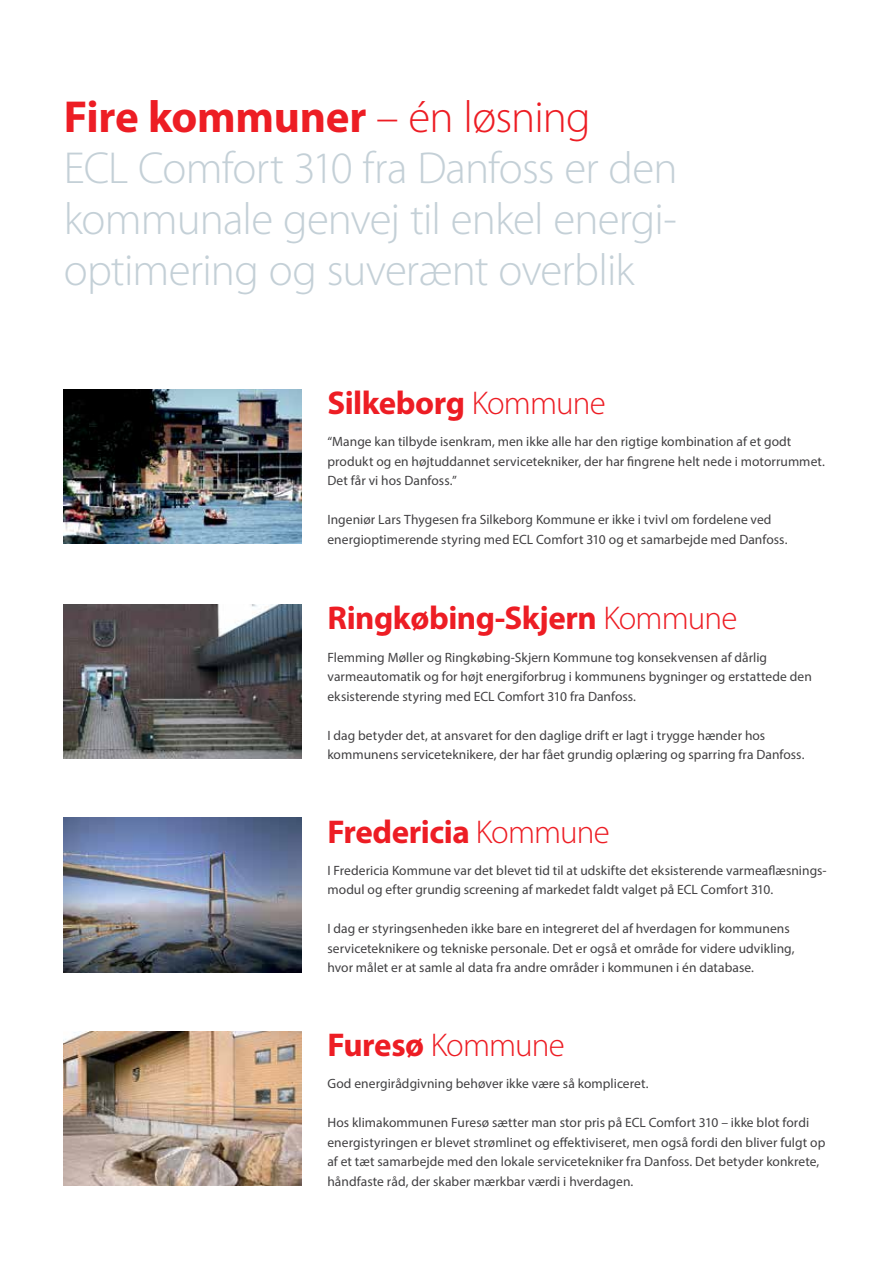
<style>
.page{position:relative;width:893px;height:1263px;background:#fff}
.page>*{position:absolute;margin:0;border:0;box-sizing:border-box;transform-origin:0 0}
.t1{font:300 45px/51px "Myriad Pro";letter-spacing:-.02em;color:#c4d0d7}
.t2{font:700 33px "Myriad Pro";letter-spacing:-.015em;color:#ed1d24}
.t3{font:300 33px "Myriad Pro";letter-spacing:-.03em;color:#ed1d24}
.t4{font:13.5px/19.5px "Myriad Pro";letter-spacing:.005em;color:#414042}
.s1{font-weight:700;color:#ed1d24}
.s2{color:#ed1d24}
.s3{font-weight:300}
.s4{font-weight:700}
</style>
<div class="page">
<img style="left:64px;top:389px;width:238px;height:154px">
<img style="left:64px;top:604px;width:238px;height:155px">
<img style="left:64px;top:818px;width:238px;height:154px">
<img style="left:64px;top:1031px;width:238px;height:154px">
<h1 class="t1" style="left:64px;top:91px;width:615px"><span class="s1">Fire kommuner</span> <span class="s2">– én løsning<br></span>ECL Comfort 310 fra Danfoss er den kommunale genvej til enkel energi&shy;optimering og suverænt overblik</h1>
<h2 class="t2" style="left:327px;top:381px;width:280px">Silkeborg <span class="s3">Kommune</span></h2>
<p class="t4" style="left:327px;top:432px;width:499px">“Mange kan tilbyde isenkram, men ikke alle har den rigtige kombination af et godt produkt og en højtuddannet servicetekniker, der har fingrene helt nede i motorrummet.<br>Det får vi hos Danfoss.”</p>
<p class="t4" style="left:327px;top:510px;width:462px">Ingeniør Lars Thygesen fra Silkeborg Kommune er ikke i tvivl om fordelene ved energioptimerende styring med ECL Comfort 310 og et samarbejde med Danfoss.</p>
<h2 class="t2" style="left:327px;top:597px;width:412px">Ringkøbing-Skjern <span class="s3">Kommune</span></h2>
<p class="t4" style="left:327px;top:647px;width:486px">Flemming Møller og Ringkøbing-Skjern Kommune tog konsekvensen af dårlig varmeautomatik og for højt energiforbrug i kommunens bygninger og erstattede den eksisterende styring med ECL Comfort 310 fra Danfoss.</p>
<p class="t4" style="left:327px;top:725px;width:479px">I dag betyder det, at ansvaret for den daglige drift er lagt i trygge hænder hos kommunens serviceteknikere, der har fået grundig oplæring og sparring fra Danfoss.</p>
<h2 class="t2" style="left:327px;top:810px;width:284px">Fredericia <span class="s3">Kommune</span></h2>
<p class="t4" style="left:327px;top:860px;width:501px">I Fredericia Kommune var det blevet tid til at udskifte det eksisterende varmeaflæsnings&shy;modul og efter grundig screening af markedet faldt valget på ECL Comfort 310.</p>
<p class="t4" style="left:327px;top:919px;width:469px">I dag er styringsenheden ikke bare en integreret del af hverdagen for kommunens serviceteknikere og tekniske personale. Det er også et område for videre udvikling, hvor målet er at samle al data fra andre områder i kommunen i én database.</p>
<h2 class="t3" style="left:327px;top:1025px;width:239px"><span class="s4">Furesø</span> Kommune</h2>
<p class="t4" style="left:327px;top:1074px;width:323px">God energirådgivning behøver ikke være så kompliceret.</p>
<p class="t4" style="left:327px;top:1113px;width:499px">Hos klimakommunen Furesø sætter man stor pris på ECL Comfort 310 – ikke blot fordi energistyringen er blevet strømlinet og effektiviseret, men også fordi den bliver fulgt op af et tæt samarbejde med den lokale servicetekniker fra Danfoss. Det betyder konkrete, håndfaste råd, der skaber mærkbar værdi i hverdagen.</p>
</div>
